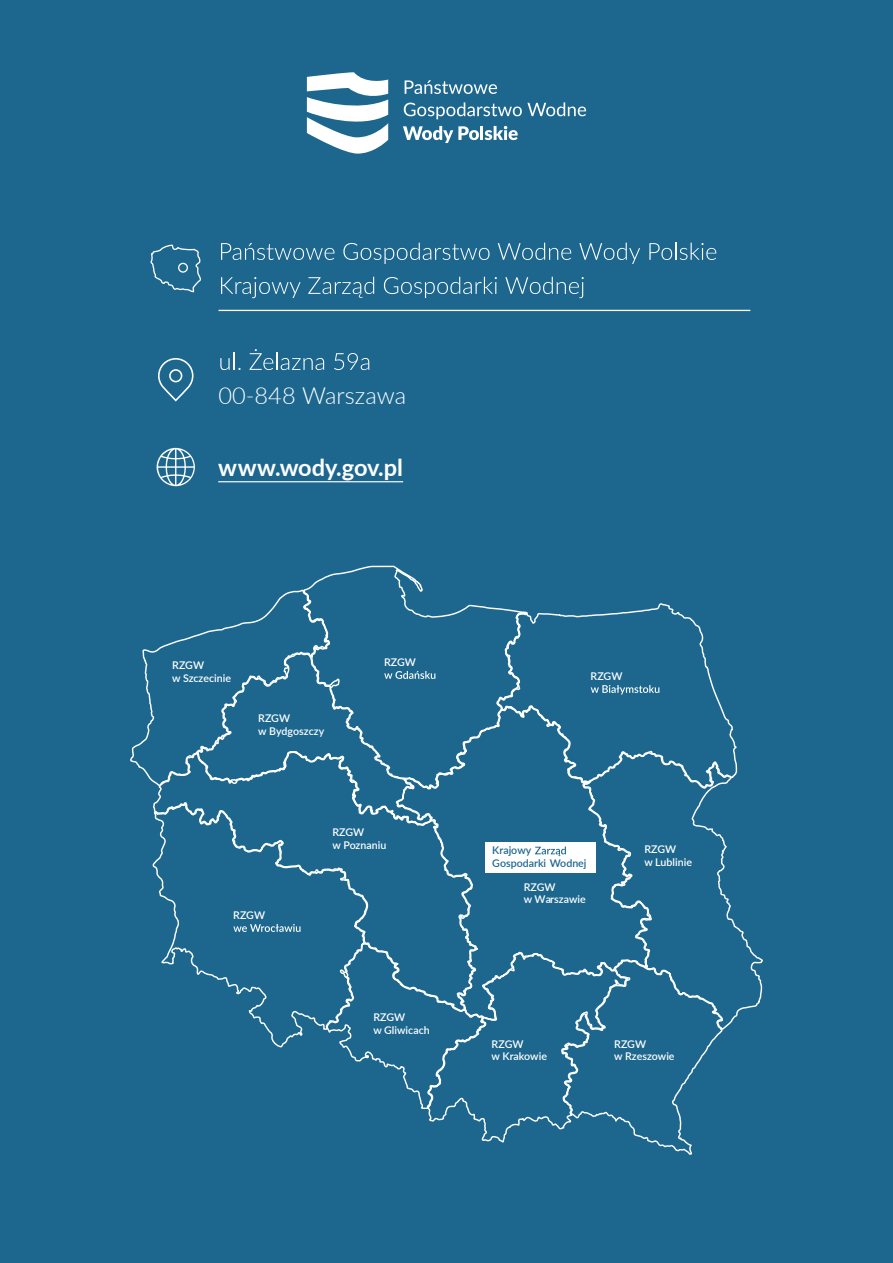
<style>
.page{position:relative;width:893px;height:1263px;background:#1d678f}
.page>*{position:absolute;margin:0;border:0;box-sizing:border-box;transform-origin:0 0}
.t1{font:700 23.55px "Lato";color:#fff}
.t2{font:300 23.55px "Lato";color:#fff}
.t3{font:600 10.65px/12.8px "Lato";color:#fff}
.t4{font:600 10.65px/12.8px "Lato";color:#1d678f}
</style>
<div class="page">
<svg style="left:221px;top:243px;width:113px;height:17px;background:#4280a1"></svg>
<svg style="left:343px;top:243px;width:147px;height:21px;background:#3a7b9d"></svg>
<svg style="left:498px;top:243px;width:73px;height:17px"></svg>
<svg style="left:579px;top:243px;width:61px;height:21px"></svg>
<svg style="left:649px;top:243px;width:67px;height:17px"></svg>
<svg style="left:221px;top:277px;width:80px;height:21px;background:#3b7b9e"></svg>
<svg style="left:308px;top:277px;width:66px;height:21px"></svg>
<svg style="left:384px;top:277px;width:113px;height:21px;background:#3c7c9e"></svg>
<svg style="left:505px;top:277px;width:79px;height:21px;background:#3d7c9f"></svg>
<svg style="left:220px;top:353px;width:21px;height:17px"></svg>
<svg style="left:249px;top:349px;width:75px;height:21px;background:#3f7e9f"></svg>
<svg style="left:334px;top:353px;width:35px;height:17px"></svg>
<svg style="left:307px;top:72px;width:81px;height:82px"></svg>
<svg style="left:405px;top:80px;width:92px;height:14px"></svg>
<svg style="left:404px;top:102px;width:182px;height:17px;background:#5089a8"></svg>
<svg style="left:403px;top:126px;width:76px;height:17px"></svg>
<hr style="left:480px;top:126px;width:3px;height:14px;background:#fff">
<svg style="left:485px;top:126px;width:33px;height:14px"></svg>
<svg style="left:158px;top:358px;width:35px;height:44px;background:#3f7ea0"></svg>
<svg style="left:149px;top:244px;width:54px;height:49px;background:#307498"></svg>
<div style="left:178px;top:263px;width:10px;height:10px;border:1px solid #fff;border-radius:50%"></div>
<svg style="left:157px;top:448px;width:38px;height:38px"></svg>
<hr style="left:219px;top:310px;width:531px;height:1px;background:#fff">
<div style="left:129px;top:555px;width:608px;height:612px;background:#1d678f"></div>
<div style="left:151px;top:651px;width:613px;height:492px;background:#1d678f"></div>
<svg style="left:591px;top:685px;width:68px;height:10px"></svg>
<svg style="left:233px;top:924px;width:67px;height:8px"></svg>
<svg style="left:384px;top:671px;width:51px;height:8px"></svg>
<svg style="left:535px;top:846px;width:31px;height:10px"></svg>
<hr style="left:218px;top:481px;width:185px;height:1px;background:#fff">
<h1 class="t2" style="left:219px;top:379px;width:189px">00-848 Warszawa</h1>
<p class="t1" style="left:218px;top:450px;width:186px">www.wody.gov.pl</p>
<p class="t3" style="left:172px;top:658px;width:60px">RZGW<br>w Szczecinie</p>
<p class="t3" style="left:258px;top:711px;width:67px">RZGW<br>w Bydgoszczy</p>
<p class="t3" style="left:384px;top:655px;width:33px">RZGW</p>
<p class="t3" style="left:233px;top:908px;width:33px">RZGW</p>
<p class="t3" style="left:332px;top:825px;width:55px">RZGW<br>w Poznaniu</p>
<p class="t3" style="left:373px;top:1010px;width:58px">RZGW<br>w Gliwicach</p>
<p class="t3" style="left:591px;top:669px;width:33px">RZGW</p>
<p class="t4" style="left:492px;top:844px;width:96px">Krajowy<br>Gospodarki Wodnej</p>
<p class="t3" style="left:524px;top:880px;width:63px">RZGW<br>w Warszawie</p>
<p class="t3" style="left:644px;top:842px;width:49px">RZGW<br>w Lublinie</p>
<p class="t3" style="left:492px;top:1037px;width:57px">RZGW<br>w Krakowie</p>
<p class="t3" style="left:614px;top:1037px;width:62px">RZGW<br>w Rzeszowie</p>
</div>
